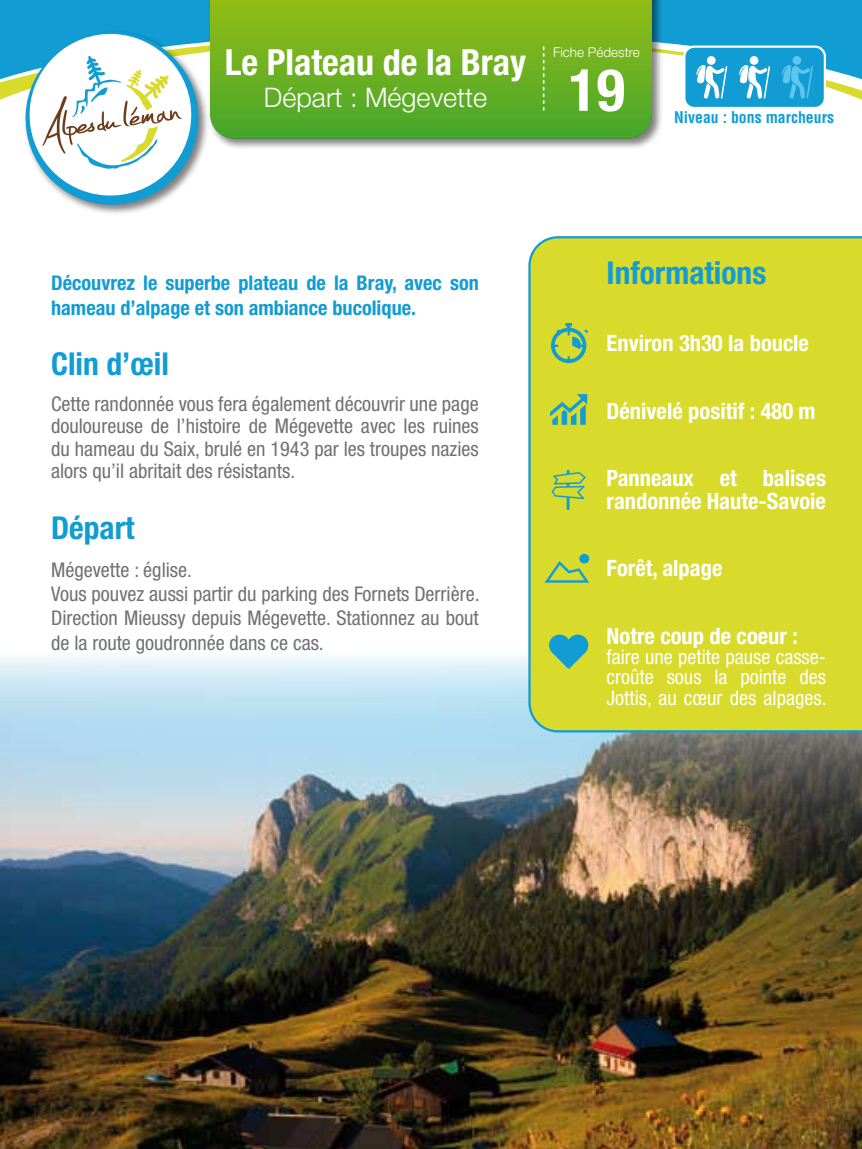
<style>
.page{position:relative;width:862px;height:1149px;background:#fff}
.page>*{position:absolute;margin:0;border:0;box-sizing:border-box;transform-origin:0 0}
.t1{font:700 condensed 58.5px "Helvetica Neue";color:#fff}
.t2{font:700 condensed 36px "Helvetica Neue";color:#fff}
.t3{font:700 condensed 31.5px "Helvetica Neue";color:#119cd4}
.t4{font:300 27px "Helvetica Neue";color:#fff}
.t5{font:700 condensed 22.5px/22.5px "Helvetica Neue";color:#fff}
.t6{font:condensed 20.25px/22.5px "Helvetica Neue";color:#707172;text-align:justify}
.t7{font:700 condensed 20.25px/24.3px "Helvetica Neue";color:#119cd4}
.t8{font:condensed 20.25px/20.2px "Helvetica Neue";color:#fff;text-align:justify}
.t9{font:700 condensed 15.75px "Helvetica";color:#119cd4}
.t10{font:300 13.5px "Helvetica Neue";color:#fff}
</style>
<div class="page">
<img style="left:0;top:656px;width:861px;height:492px">
<div style="left:0;top:0;width:861px;height:35px;background:#119cd4"></div>
<svg style="left:0;top:35px;width:861px;height:65px;fill:#119cd4"></svg>
<div style="left:23px;top:29px;width:186px;height:187px;background:#000;opacity:.5"></div>
<svg style="left:19px;top:26px;width:185px;height:185px"></svg>
<div style="left:684px;top:47px;width:140px;height:61px;background:#119cd4;border-radius:10px"></div>
<div style="left:682px;top:45px;width:143px;height:64px;border:2px solid #fff;border-radius:10px"></div>
<svg style="left:706px;top:56px;width:9px;height:9px"></svg>
<svg style="left:696px;top:65px;width:31px;height:34px"></svg>
<div style="left:749px;top:56px;width:9px;height:9px;background:#fff;border-radius:50%"></div>
<svg style="left:739px;top:65px;width:30px;height:34px"></svg>
<div style="left:792px;top:56px;width:8px;height:9px;background:#5ec5ed;border-radius:50%"></div>
<svg style="left:782px;top:65px;width:30px;height:34px"></svg>
<div style="left:207px;top:0;width:455px;height:150px;background:#000;opacity:.5"></div>
<svg style="left:210px;top:0;width:441px;height:138px"></svg>
<svg style="left:542px;top:47px;width:2px;height:63px"></svg>
<div style="left:527px;top:236px;width:334px;height:497px;background:#d8da2c"></div>
<svg style="left:549px;top:323px;width:38px;height:40px"></svg>
<svg style="left:551px;top:469px;width:34px;height:41px"></svg>
<svg style="left:550px;top:394px;width:37px;height:30px"></svg>
<svg style="left:548px;top:634px;width:40px;height:34px"></svg>
<svg style="left:544px;top:561px;width:45px;height:21px"></svg>
<div style="left:579px;top:553px;width:10px;height:10px;background:#119cd4;border-radius:50%"></div>
<h2 class="t2" style="left:225px;top:40px;width:303px">Le Plateau de la Bray</h2>
<h3 class="t4" style="left:264px;top:81px;width:225px">Départ : Mégevette</h3>
<p class="t10" style="left:552px;top:44px;width:88px">Fiche Pédestre</p>
<h1 class="t1" style="left:568px;top:55px;width:58px">19</h1>
<p class="t9" style="left:673px;top:108px;width:161px">Niveau : bons marcheurs</p>
<p class="t7" style="left:51px;top:270px;width:429px">Découvrez le superbe plateau de la Bray, avec son hameau d’alpage et son ambiance bucolique.</p>
<h3 class="t3" style="left:51px;top:344px;width:119px">Clin d’œil</h3>
<p class="t6" style="left:51px;top:392px;width:429px">Cette randonnée vous fera également découvrir une page douloureuse de l’histoire de Mégevette avec les ruines du hameau du Saix, brulé en 1943 par les troupes nazies alors qu’il abritait des résistants.</p>
<h3 class="t3" style="left:51px;top:508px;width:85px">Départ</h3>
<p class="t6" style="left:51px;top:557px;width:430px;line-height:24.3px;text-align:left">Mégevette : église.<br>Vous pouvez aussi partir du parking des Fornets Derrière.<br>Direction Mieussy depuis Mégevette. Stationnez au bout de la route goudronnée dans ce cas.</p>
<h3 class="t3" style="left:606px;top:253px;width:161px">Informations</h3>
<p class="t5" style="left:606px;top:331px;width:204px">Environ 3h30 la boucle</p>
<p class="t5" style="left:606px;top:399px;width:210px">Dénivelé positif : 480 m</p>
<p class="t5" style="left:606px;top:466px;width:221px">Panneaux et balises randonnée Haute-Savoie</p>
<p class="t5" style="left:606px;top:556px;width:117px">Forêt, alpage</p>
<p class="t5" style="left:606px;top:624px;width:193px">Notre coup de coeur :</p>
<p class="t8" style="left:606px;top:646px;width:221px">faire une petite pause casse&shy;croûte sous la pointe des Jottis, au cœur des alpages.</p>
</div>
